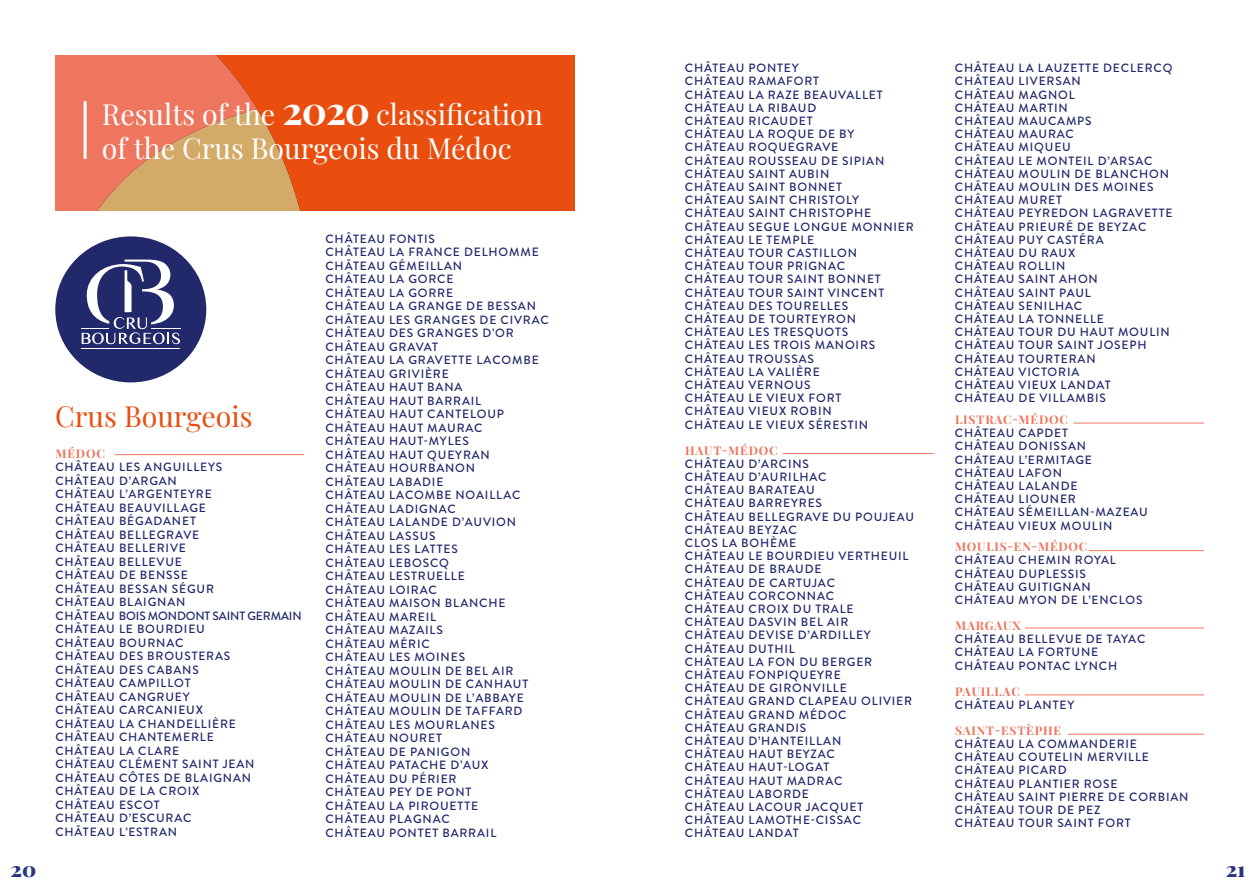
<style>
.page{position:relative;width:1259px;height:893px;background:#fff}
.page>*{position:absolute;margin:0;border:0;box-sizing:border-box;transform-origin:0 0}
.t1{font:28.5px/34.2px "Playfair Display";color:#fff}
.t2{font:28.5px "Playfair Display";color:#e94e0f}
.t3{font:900 21px "Playfair Display";color:#283583}
.t4{font:500 12px/13.2px "Brandon Grotesque";letter-spacing:.07em;color:#20286a}
.t5{font:700 12px "Playfair Display";letter-spacing:.07em;color:#ee765e}
.s1{font-weight:700;font-size:39px}
</style>
<div class="page">
<div style="left:385px;top:55px;width:189px;height:155px;background:#e94e0f"></div>
<svg style="left:55px;top:55px;width:330px;height:155px;background:#e57444"></svg>
<hr style="left:115px;top:454px;width:189px;height:1px;background:#ee765e">
<hr style="left:782px;top:453px;width:151px;height:1px;background:#ee765e">
<hr style="left:1073px;top:423px;width:130px;height:1px;background:#ee765e">
<hr style="left:1089px;top:550px;width:114px;height:1px;background:#ee765e">
<hr style="left:1025px;top:628px;width:178px;height:1px;background:#ee765e">
<hr style="left:1025px;top:694px;width:178px;height:1px;background:#ee765e">
<hr style="left:1068px;top:734px;width:135px;height:1px;background:#ee765e">
<hr style="left:84px;top:101px;width:3px;height:58px;background:#fff">
<div style="left:55px;top:236px;width:151px;height:146px;background:#21296b;border-radius:50%"></div>
<hr style="left:81px;top:348px;width:99px;height:1px;background:#fff">
<svg style="left:81px;top:260px;width:99px;height:84px"></svg>
<h1 class="t1" style="left:102px;top:95px;width:442px">Results of the <span class="s1">2020</span> classification of the Crus Bourgeois du Médoc</h1>
<h1 class="t2" style="left:55px;top:394px;width:199px">Crus Bourgeois</h1>
<p class="t5" style="left:56px;top:444px;width:51px">MÉDOC</p>
<p class="t4" style="left:55px;top:461px;width:248px">CHÂTEAU LES ANGUILLEYS<br>CHÂTEAU D’ARGAN<br>CHÂTEAU L’ARGENTEYRE<br>CHÂTEAU BEAUVILLAGE<br>CHÂTEAU BÉGADANET<br>CHÂTEAU BELLEGRAVE<br>CHÂTEAU BELLERIVE<br>CHÂTEAU BELLEVUE<br>CHÂTEAU DE BENSSE<br>CHÂTEAU BESSAN SÉGUR<br>CHÂTEAU BLAIGNAN<br>CHÂTEAU BOIS MONDONT SAINT GERMAIN<br>CHÂTEAU LE BOURDIEU<br>CHÂTEAU BOURNAC<br>CHÂTEAU DES BROUSTERAS<br>CHÂTEAU DES CABANS<br>CHÂTEAU CAMPILLOT<br>CHÂTEAU CANGRUEY<br>CHÂTEAU CARCANIEUX<br>CHÂTEAU LA CHANDELLIÈRE<br>CHÂTEAU CHANTEMERLE<br>CHÂTEAU LA CLARE<br>CHÂTEAU CLÉMENT SAINT JEAN<br>CHÂTEAU CÔTES DE BLAIGNAN<br>CHÂTEAU DE LA CROIX<br>CHÂTEAU ESCOT<br>CHÂTEAU D’ESCURAC<br>CHÂTEAU L’ESTRAN</p>
<p class="t4" style="left:325px;top:232px;width:225px">CHÂTEAU FONTIS<br>CHÂTEAU LA FRANCE DELHOMME<br>CHÂTEAU GÉMEILLAN<br>CHÂTEAU LA GORCE<br>CHÂTEAU LA GORRE<br>CHÂTEAU LA GRANGE DE BESSAN<br>CHÂTEAU LES GRANGES DE CIVRAC<br>CHÂTEAU DES GRANGES D’OR<br>CHÂTEAU GRAVAT<br>CHÂTEAU LA GRAVETTE LACOMBE<br>CHÂTEAU GRIVIÈRE<br>CHÂTEAU HAUT BANA<br>CHÂTEAU HAUT BARRAIL<br>CHÂTEAU HAUT CANTELOUP<br>CHÂTEAU HAUT MAURAC<br>CHÂTEAU HAUT-MYLES<br>CHÂTEAU HAUT QUEYRAN<br>CHÂTEAU HOURBANON<br>CHÂTEAU LABADIE<br>CHÂTEAU LACOMBE NOAILLAC<br>CHÂTEAU LADIGNAC<br>CHÂTEAU LALANDE D’AUVION<br>CHÂTEAU LASSUS<br>CHÂTEAU LES LATTES<br>CHÂTEAU LEBOSCQ<br>CHÂTEAU LESTRUELLE<br>CHÂTEAU LOIRAC<br>CHÂTEAU MAISON BLANCHE<br>CHÂTEAU MAREIL<br>CHÂTEAU MAZAILS<br>CHÂTEAU MÉRIC<br>CHÂTEAU LES MOINES<br>CHÂTEAU MOULIN DE BEL AIR<br>CHÂTEAU MOULIN DE CANHAUT<br>CHÂTEAU MOULIN DE L’ABBAYE<br>CHÂTEAU MOULIN DE TAFFARD<br>CHÂTEAU LES MOURLANES<br>CHÂTEAU NOURET<br>CHÂTEAU DE PANIGON<br>CHÂTEAU PATACHE D’AUX<br>CHÂTEAU DU PÉRIER<br>CHÂTEAU PEY DE PONT<br>CHÂTEAU LA PIROUETTE<br>CHÂTEAU PLAGNAC<br>CHÂTEAU PONTET BARRAIL</p>
<p class="t4" style="left:685px;top:62px;width:230px">CHÂTEAU PONTEY<br>CHÂTEAU RAMAFORT<br>CHÂTEAU LA RAZE BEAUVALLET<br>CHÂTEAU LA RIBAUD<br>CHÂTEAU RICAUDET<br>CHÂTEAU LA ROQUE DE BY<br>CHÂTEAU ROQUEGRAVE<br>CHÂTEAU ROUSSEAU DE SIPIAN<br>CHÂTEAU SAINT AUBIN<br>CHÂTEAU SAINT BONNET<br>CHÂTEAU SAINT CHRISTOLY<br>CHÂTEAU SAINT CHRISTOPHE<br>CHÂTEAU SEGUE LONGUE MONNIER<br>CHÂTEAU LE TEMPLE<br>CHÂTEAU TOUR CASTILLON<br>CHÂTEAU TOUR PRIGNAC<br>CHÂTEAU TOUR SAINT BONNET<br>CHÂTEAU TOUR SAINT VINCENT<br>CHÂTEAU DES TOURELLES<br>CHÂTEAU DE TOURTEYRON<br>CHÂTEAU LES TRESQUOTS<br>CHÂTEAU LES TROIS MANOIRS<br>CHÂTEAU TROUSSAS<br>CHÂTEAU LA VALIÈRE<br>CHÂTEAU VERNOUS<br>CHÂTEAU LE VIEUX FORT<br>CHÂTEAU VIEUX ROBIN<br>CHÂTEAU LE VIEUX SÉRESTIN</p>
<p class="t5" style="left:685px;top:441px;width:94px">HAUT-MÉDOC</p>
<p class="t4" style="left:685px;top:457px;width:231px">CHÂTEAU D’ARCINS<br>CHÂTEAU D’AURILHAC<br>CHÂTEAU BARATEAU<br>CHÂTEAU BARREYRES<br>CHÂTEAU BELLEGRAVE DU POUJEAU<br>CHÂTEAU BEYZAC<br>CLOS LA BOHÈME<br>CHÂTEAU LE BOURDIEU VERTHEUIL<br>CHÂTEAU DE BRAUDE<br>CHÂTEAU DE CARTUJAC<br>CHÂTEAU CORCONNAC<br>CHÂTEAU CROIX DU TRALE<br>CHÂTEAU DASVIN BEL AIR<br>CHÂTEAU DEVISE D’ARDILLEY<br>CHÂTEAU DUTHIL<br>CHÂTEAU LA FON DU BERGER<br>CHÂTEAU FONPIQUEYRE<br>CHÂTEAU DE GIRONVILLE<br>CHÂTEAU GRAND CLAPEAU OLIVIER<br>CHÂTEAU GRAND MÉDOC<br>CHÂTEAU GRANDIS<br>CHÂTEAU D’HANTEILLAN<br>CHÂTEAU HAUT BEYZAC<br>CHÂTEAU HAUT-LOGAT<br>CHÂTEAU HAUT MADRAC<br>CHÂTEAU LABORDE<br>CHÂTEAU LACOUR JACQUET<br>CHÂTEAU LAMOTHE-CISSAC<br>CHÂTEAU LANDAT</p>
<p class="t4" style="left:955px;top:62px;width:219px">CHÂTEAU LA LAUZETTE DECLERCQ<br>CHÂTEAU LIVERSAN<br>CHÂTEAU MAGNOL<br>CHÂTEAU MARTIN<br>CHÂTEAU MAUCAMPS<br>CHÂTEAU MAURAC<br>CHÂTEAU MIQUEU<br>CHÂTEAU LE MONTEIL D’ARSAC<br>CHÂTEAU MOULIN DE BLANCHON<br>CHÂTEAU MOULIN DES MOINES<br>CHÂTEAU MURET<br>CHÂTEAU PEYREDON LAGRAVETTE<br>CHÂTEAU PRIEURÉ DE BEYZAC<br>CHÂTEAU PUY CASTÉRA<br>CHÂTEAU DU RAUX<br>CHÂTEAU ROLLIN<br>CHÂTEAU SAINT AHON<br>CHÂTEAU SAINT PAUL<br>CHÂTEAU SENILHAC<br>CHÂTEAU LA TONNELLE<br>CHÂTEAU TOUR DU HAUT MOULIN<br>CHÂTEAU TOUR SAINT JOSEPH<br>CHÂTEAU TOURTERAN<br>CHÂTEAU VICTORIA<br>CHÂTEAU VIEUX LANDAT<br>CHÂTEAU DE VILLAMBIS</p>
<p class="t5" style="left:955px;top:410px;width:114px">LISTRAC-MÉDOC</p>
<p class="t4" style="left:955px;top:427px;width:194px">CHÂTEAU CAPDET<br>CHÂTEAU DONISSAN<br>CHÂTEAU L’ERMITAGE<br>CHÂTEAU LAFON<br>CHÂTEAU LALANDE<br>CHÂTEAU LIOUNER<br>CHÂTEAU SÉMEILLAN-MAZEAU<br>CHÂTEAU VIEUX MOULIN</p>
<p class="t5" style="left:955px;top:537px;width:134px">MOULIS-EN-MÉDOC</p>
<p class="t4" style="left:955px;top:554px;width:189px">CHÂTEAU CHEMIN ROYAL<br>CHÂTEAU DUPLESSIS<br>CHÂTEAU GUITIGNAN<br>CHÂTEAU MYON DE L’ENCLOS</p>
<p class="t5" style="left:955px;top:616px;width:67px">MARGAUX</p>
<p class="t4" style="left:955px;top:633px;width:192px">CHÂTEAU BELLEVUE DE TAYAC<br>CHÂTEAU LA FORTUNE<br>CHÂTEAU PONTAC LYNCH</p>
<p class="t5" style="left:955px;top:682px;width:66px">PAUILLAC</p>
<p class="t4" style="left:955px;top:698px;width:121px">CHÂTEAU PLANTEY</p>
<p class="t5" style="left:955px;top:721px;width:108px">SAINT-ESTÈPHE</p>
<p class="t4" style="left:955px;top:737px;width:235px">CHÂTEAU LA COMMANDERIE<br>CHÂTEAU COUTELIN MERVILLE<br>CHÂTEAU PICARD<br>CHÂTEAU PLANTIER ROSE<br>CHÂTEAU SAINT PIERRE DE CORBIAN<br>CHÂTEAU TOUR DE PEZ<br>CHÂTEAU TOUR SAINT FORT</p>
<h2 class="t3" style="left:10px;top:852px;width:27px">20</h2>
<h2 class="t3" style="left:1225px;top:852px;width:21px">21</h2>
</div>
